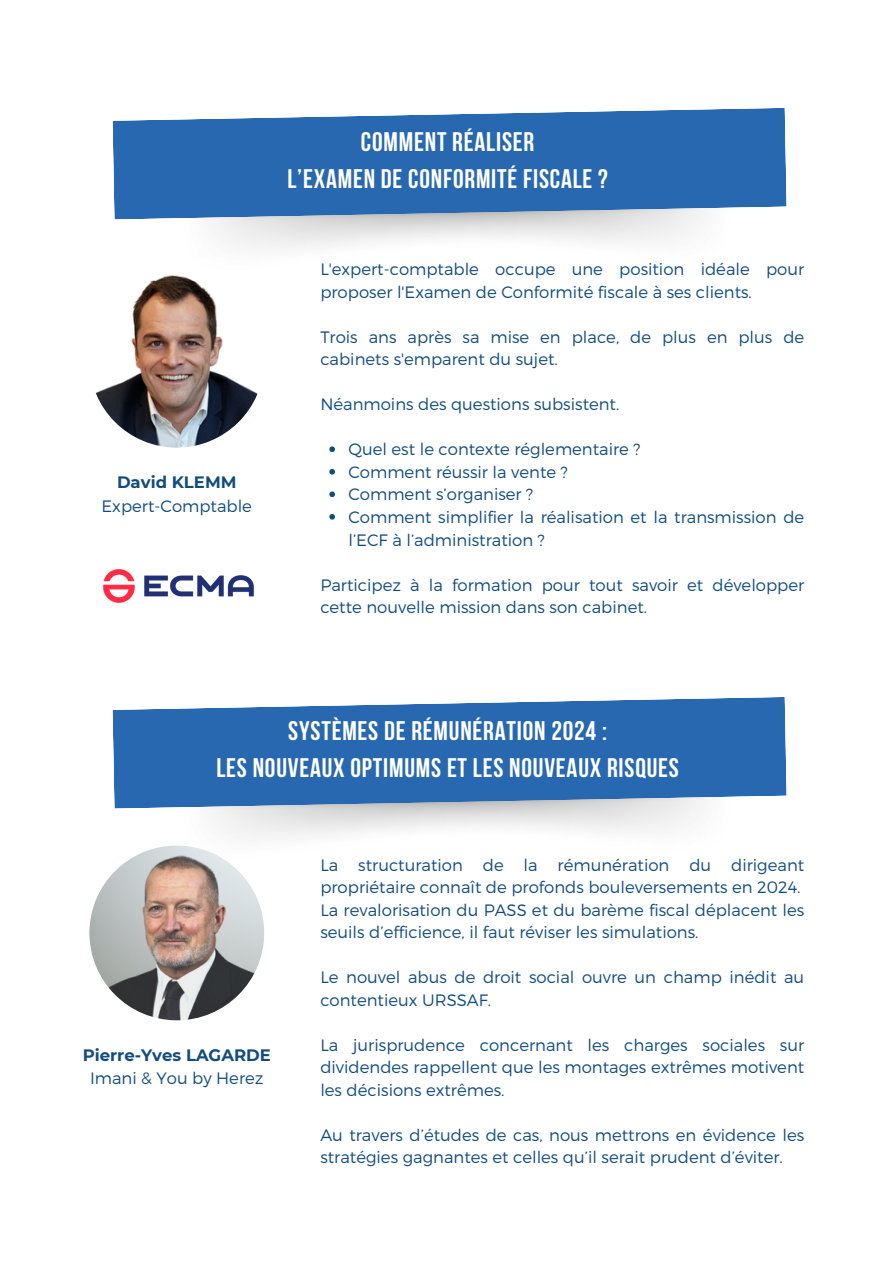
<style>
.page{position:relative;width:894px;height:1264px;background:#fff}
.page>*{position:absolute;margin:0;border:0;box-sizing:border-box;transform-origin:0 0}
.t1{font:700 26.7px/36.6px "Bebas Neue";letter-spacing:.03em;color:#fff;text-align:center}
.t2{font:300 16.5px/22.5px "Montserrat";color:#114c81}
.t3{font:700 16.5px "Montserrat";color:#114c81}
</style>
<div class="page">
<img style="left:89px;top:273px;width:175px;height:174px;border-radius:50%">
<svg style="left:112px;top:108px;width:674px;height:111px;background:#3f77b8"></svg>
<img style="left:103px;top:569px;width:151px;height:34px">
<svg style="left:329px;top:446px;width:6px;height:6px"></svg>
<svg style="left:329px;top:469px;width:6px;height:5px"></svg>
<svg style="left:329px;top:491px;width:6px;height:6px"></svg>
<svg style="left:329px;top:514px;width:6px;height:5px"></svg>
<img style="left:89px;top:845px;width:175px;height:175px;border-radius:50%">
<svg style="left:112px;top:697px;width:674px;height:111px;background:#3f77b8"></svg>
<p class="t3" style="left:117px;top:472px;width:121px">David KLEMM</p>
<p class="t2" style="left:101px;top:493px;width:152px">Expert-Comptable</p>
<h1 class="t1" style="left:287px;top:126px;width:322px">COMMENT RÉALISER<br>L’EXAMEN DE CONFORMITÉ FISCALE ?</h1>
<p class="t2" style="left:320px;top:257px;width:485px">L'expert-comptable occupe une position idéale pour proposer l'Examen de Conformité fiscale à ses clients.</p>
<p class="t2" style="left:320px;top:325px;width:485px">Trois ans après sa mise en place, de plus en plus de cabinets s'emparent du sujet.</p>
<p class="t2" style="left:320px;top:392px;width:300px">Néanmoins des questions subsistent.</p>
<p class="t2" style="left:348px;top:437px;width:293px">Quel est le contexte réglementaire ?</p>
<p class="t2" style="left:348px;top:460px;width:221px">Comment réussir la vente ?</p>
<p class="t2" style="left:348px;top:482px;width:186px">Comment s’organiser ?</p>
<p class="t2" style="left:348px;top:505px;width:457px">Comment simplifier la réalisation et la transmission de l’ECF à l’administration ?</p>
<p class="t2" style="left:320px;top:572px;width:485px">Participez à la formation pour tout savoir et développer cette nouvelle mission dans son cabinet.</p>
<h1 class="t1" style="left:216px;top:715px;width:464px">SYSTÈMES DE RÉMUNÉRATION 2024 :<br>LES NOUVEAUX OPTIMUMS ET LES NOUVEAUX RISQUES</h1>
<p class="t3" style="left:83px;top:1044px;width:189px">Pierre-Yves LAGARDE</p>
<p class="t2" style="left:90px;top:1066px;width:175px">Imani &amp; You by Herez</p>
<p class="t2" style="left:320px;top:852px;width:485px">La structuration de la rémunération du dirigeant propriétaire connaît de profonds bouleversements en 2024.</p>
<p class="t2" style="left:320px;top:897px;width:485px">La revalorisation du PASS et du barème fiscal déplacent les seuils d’efficience, il faut réviser les simulations.</p>
<p class="t2" style="left:320px;top:965px;width:485px">Le nouvel abus de droit social ouvre un champ inédit au contentieux URSSAF.</p>
<p class="t2" style="left:320px;top:1032px;width:485px;text-align:justify">La jurisprudence concernant les charges sociales sur dividendes rappellent que les montages extrêmes motivent les décisions extrêmes.</p>
<p class="t2" style="left:320px;top:1122px;width:485px">Au travers d’études de cas, nous mettrons en évidence les stratégies gagnantes et celles qu’il serait prudent d’éviter.</p>
</div>
